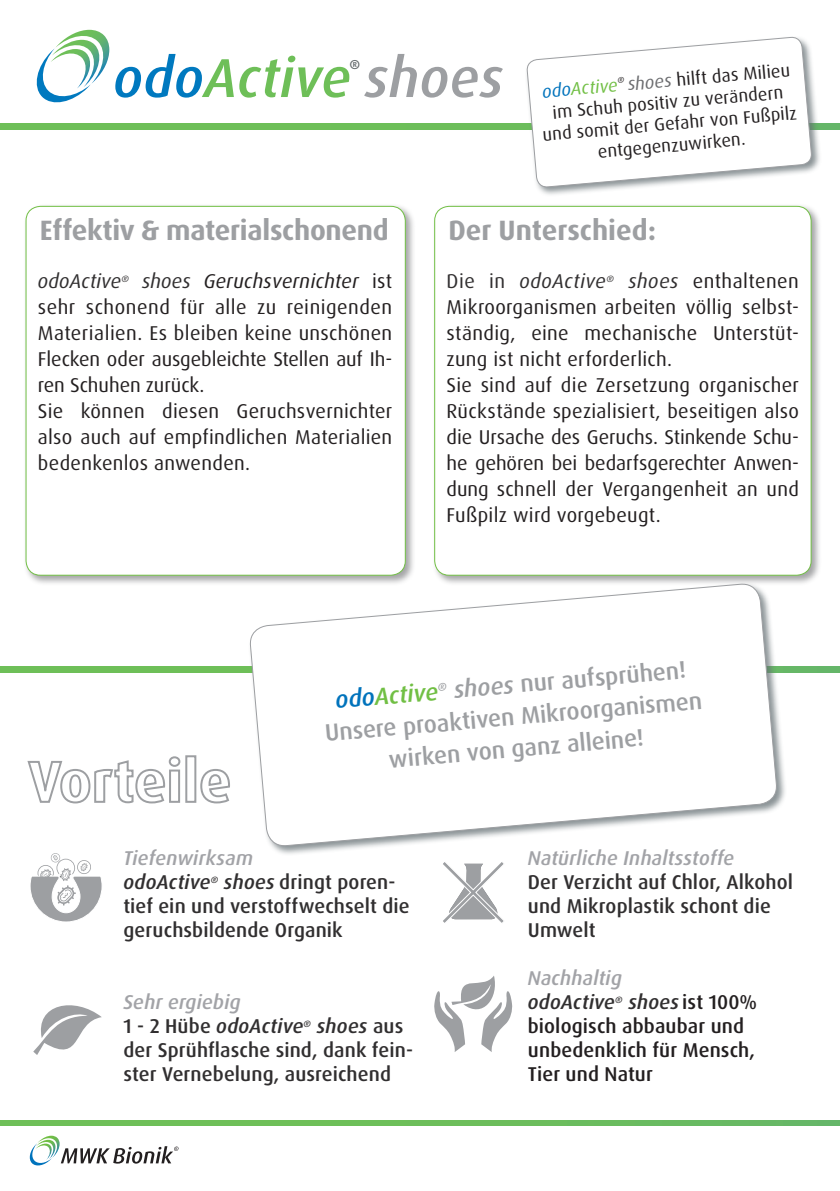
<style>
.page{position:relative;width:840px;height:1191px;background:#fff}
.page>*{position:absolute;margin:0;border:0;box-sizing:border-box;transform-origin:0 0}
.t1{font:italic 500 54.8px "Dax Pro";letter-spacing:.005em;color:#6ebf58}
.t2{font:700 28px "Dax Pro";letter-spacing:-.01em;color:#9d9fa2}
.t3{font:500 24px "Dax Pro";color:#9d9fa2}
.t4{font:20px/26px "Dax Pro";letter-spacing:.015em;color:#231f20;text-align:justify}
.t5{font:500 20px/24px "Dax Pro";letter-spacing:.005em;color:#312f30}
.t6{font:italic 500 20px "Dax Pro";letter-spacing:.01em;color:#a2a3a7}
.t7{font:500 20px "Dax Pro";letter-spacing:.005em;color:#231f20}
.t8{font:italic 500 20px "Dax Pro";letter-spacing:.005em;color:#312f30}
.t9{font:18px/21.6px "Dax Pro";color:#231f20;text-align:center}
.t10{font:700 16.4px "Dax Pro";color:#63696c}
.s1{color:#0079bf}
.s2{color:#9d9fa2}
.s3{font-style:italic;color:#0073bc}
.s4{font-style:italic;color:#71bf44}
.s5{font-style:italic;color:#6c6d70}
.s6{font-style:italic;color:#312f30}
.s7{font-style:italic}
.s8{color:#312f30}
.s9{font-style:normal;color:#231f20}
</style>
<div class="page">
<div style="left:0;top:1120px;width:839px;height:5px;background:#6dbe5a"></div>
<div style="left:0;top:123px;width:839px;height:6px;background:#6ebf58"></div>
<svg style="left:36px;top:30px;width:73px;height:73px"></svg>
<svg style="left:27px;top:756px;width:154px;height:48px"></svg>
<div style="left:185px;top:755px;width:11px;height:48px;border:2px solid #9d9fa2"></div>
<svg style="left:200px;top:769px;width:30px;height:35px"></svg>
<svg style="left:0;top:666px;width:839px;height:6px;background:#6cbd5a"></svg>
<div style="left:248px;top:582px;width:538px;height:274px;background:#657074;opacity:.75"></div>
<svg style="left:249px;top:582px;width:528px;height:265px"></svg>
<svg style="left:33px;top:1005px;width:69px;height:50px"></svg>
<svg style="left:443px;top:862px;width:61px;height:61px"></svg>
<svg style="left:434px;top:976px;width:78px;height:76px"></svg>
<div style="left:525px;top:35px;width:296px;height:162px;background:#657074;opacity:.75"></div>
<svg style="left:526px;top:37px;width:285px;height:152px"></svg>
<svg style="left:30px;top:853px;width:72px;height:69px"></svg>
<div style="left:23px;top:204px;width:393px;height:382px;background:#6c6d70;opacity:.61"></div>
<div style="left:26px;top:206px;width:379px;height:369px;background:#fff;border-radius:15px"></div>
<div style="left:26px;top:206px;width:379px;height:370px;border:1px solid #71bf44;border-radius:15px"></div>
<div style="left:431px;top:204px;width:390px;height:382px;background:#6c6d70;opacity:.61"></div>
<div style="left:434px;top:206px;width:376px;height:369px;background:#fff;border-radius:15px"></div>
<div style="left:434px;top:206px;width:377px;height:370px;border:1px solid #71bf44;border-radius:15px"></div>
<svg style="left:30px;top:1135px;width:148px;height:31px"></svg>
<p class="t1" style="left:113px;top:43px;width:391px"><span class="s1">odo</span>Active <span class="s2">shoes</span></p>
<p class="t10" style="left:349px;top:52px;width:12px">®</p>
<p class="t9" style="left:537px;top:81px;width:256px;rotate:-5deg"><span class="s3">odo</span><span class="s4">Active</span><sup>®</sup> <span class="s5">shoes</span> hilft das Milieu im Schuh positiv zu verändern und somit der Gefahr von Fußpilz entgegenzuwirken.</p>
<p class="t2" style="left:40px;top:212px;width:350px">Effektiv &amp; materialschonend</p>
<p class="t4" style="left:38px;top:268px;width:356px"><span class="s6">odoActive</span><sup>®</sup> <span class="s6">shoes</span> <span class="s7">Geruchsvernichter</span> ist sehr schonend für alle zu reinigenden Materialien. Es bleiben keine unschönen Flecken oder ausgebleichte Stellen auf Ih&shy;ren Schuhen zurück.</p>
<p class="t4" style="left:38px;top:398px;width:356px">Sie können diesen Geruchsvernichter also auch auf empfindlichen Materialien bedenkenlos anwenden.</p>
<p class="t2" style="left:448px;top:212px;width:209px">Der Unterschied:</p>
<p class="t4" style="left:446px;top:268px;width:354px"><span class="s8">Die in</span> <span class="s6">odoActive</span><sup>®</sup> <span class="s6">shoes</span> enthaltenen Mikroorganismen arbeiten völlig selbst&shy;ständig, eine mechanische Unterstüt&shy;zung ist nicht erforderlich.</p>
<p class="t4" style="left:446px;top:372px;width:354px">Sie sind auf die Zersetzung organischer Rückstände spezialisiert, beseitigen also die Ursache des Geruchs. Stinkende Schu&shy;he gehören bei bedarfsgerechter Anwen&shy;dung schnell der Vergangenheit an und Fußpilz wird vorgebeugt.</p>
<p class="t3" style="left:334px;top:684px;width:353px;rotate:-5deg"><span class="s3">odo</span><span class="s4">Active</span><sup>®</sup> <span class="s7">shoes</span> nur aufsprühen!</p>
<p class="t3" style="left:323px;top:717px;width:379px;rotate:-5deg">Unsere proaktiven Mikroorganismen</p>
<p class="t3" style="left:387px;top:744px;width:257px;rotate:-5deg">wirken von ganz alleine!</p>
<p class="t6" style="left:123px;top:845px;width:131px">Tiefenwirksam</p>
<p class="t5" style="left:123px;top:870px;width:287px"><span class="s7">odoActive</span><sup>®</sup> <span class="s7">shoes</span> dringt poren&shy;tief ein und verstoffwechselt die geruchsbildende Organik</p>
<p class="t6" style="left:123px;top:989px;width:119px">Sehr ergiebig</p>
<p class="t5" style="left:123px;top:1014px;width:291px">1 - 2 Hübe <span class="s7">odoActive</span><sup>®</sup> <span class="s7">shoes</span> aus der Sprühflasche sind, dank fein&shy;ster Vernebelung, ausreichend</p>
<p class="t6" style="left:527px;top:845px;width:208px">Natürliche Inhaltsstoffe</p>
<p class="t5" style="left:527px;top:870px;width:267px">Der Verzicht auf Chlor, Alkohol und Mikroplastik schont die</p>
<p class="t5" style="left:527px;top:918px;width:69px">Umwelt</p>
<p class="t6" style="left:527px;top:965px;width:96px">Nachhaltig</p>
<p class="t8" style="left:527px;top:989px;width:231px">odoActive<sup>®</sup> shoes <span class="s9">ist 100%</span></p>
<p class="t7" style="left:527px;top:1013px;width:218px">biologisch abbaubar und</p>
<p class="t7" style="left:527px;top:1037px;width:228px">unbedenklich für Mensch,</p>
<p class="t7" style="left:527px;top:1061px;width:126px">Tier und Natur</p>
</div>
